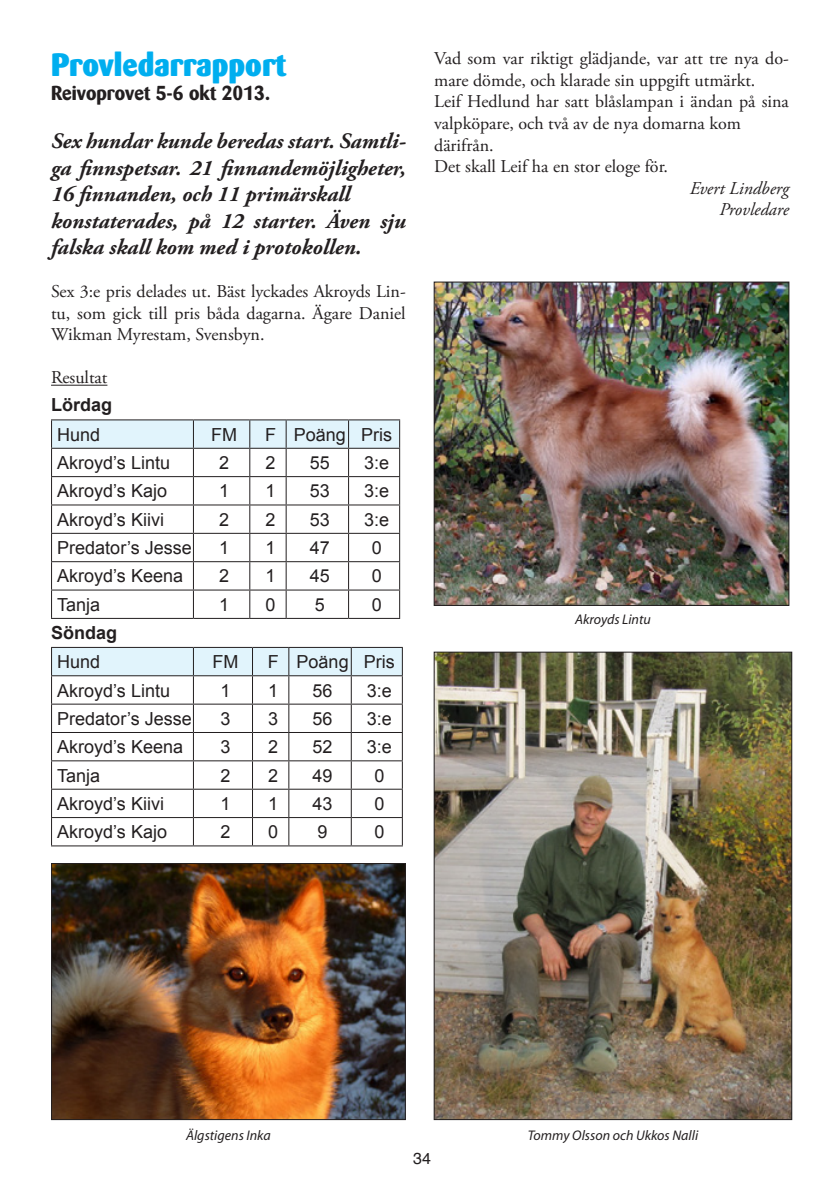
<style>
.page{position:relative;width:840px;height:1191px;background:#fff}
.page>*{position:absolute;margin:0;border:0;box-sizing:border-box;transform-origin:0 0}
.t1{font:800 32px "Barmeno";color:#00aeef}
.t2{font:italic 700 22px/26.4px "Adobe Garamond Pro";color:#231f20;text-align:justify}
.t3{font:700 20px "Barmeno";color:#231f20}
.t4{font:18px/21.6px "Adobe Garamond Pro";color:#231f20}
.t5{font:18px "Arial";color:#231f20}
.t6{font:italic 18px "Adobe Garamond Pro";color:#231f20}
.t7{font:700 18px "Arial";color:#231f20}
.t8{font:16px "Helvetica";color:#231f20}
.t9{font:italic 14px "Myriad";color:#231f20}
</style>
<div class="page">
<hr style="left:51px;top:385px;width:56px;height:1px;background:#231f20">
<hr style="left:51px;top:419px;width:142px;height:1px;background:#231f20">
<hr style="left:193px;top:419px;width:57px;height:1px;background:#231f20">
<hr style="left:250px;top:419px;width:36px;height:1px;background:#231f20">
<hr style="left:286px;top:419px;width:62px;height:1px;background:#231f20">
<hr style="left:348px;top:419px;width:52px;height:1px;background:#231f20">
<svg style="left:51px;top:420px;width:349px;height:198px"></svg>
<hr style="left:51px;top:618px;width:142px;height:1px;background:#231f20">
<hr style="left:193px;top:618px;width:57px;height:1px;background:#231f20">
<hr style="left:250px;top:618px;width:36px;height:1px;background:#231f20">
<hr style="left:286px;top:618px;width:62px;height:1px;background:#231f20">
<hr style="left:348px;top:618px;width:52px;height:1px;background:#231f20">
<svg style="left:51px;top:647px;width:351px;height:198px"></svg>
<hr style="left:51px;top:845px;width:142px;height:1px;background:#231f20">
<hr style="left:193px;top:845px;width:59px;height:1px;background:#231f20">
<hr style="left:252px;top:845px;width:37px;height:1px;background:#231f20">
<hr style="left:289px;top:845px;width:62px;height:1px;background:#231f20">
<hr style="left:351px;top:845px;width:51px;height:1px;background:#231f20">
<img style="left:435px;top:653px;width:354px;height:465px">
<img style="left:435px;top:283px;width:352px;height:321px">
<div style="left:433px;top:281px;width:356px;height:325px;border:1px solid #231f20"></div>
<img style="left:53px;top:865px;width:350px;height:253px">
<div style="left:51px;top:863px;width:354px;height:257px;border:1px solid #231f20"></div>
<p class="t1" style="left:51px;top:45px;width:236px">Provledarrapport</p>
<p class="t3" style="left:51px;top:81px;width:220px">Reivoprovet 5-6 okt 2013.</p>
<p class="t2" style="left:51px;top:129px;width:356px">Sex hundar kunde beredas start. Samtli&shy;ga finnspetsar. 21 finnandemöjligheter, 16 finnanden, och 11 primärskall</p>
<p class="t2" style="left:51px;top:208px;width:356px">konstaterades, på 12 starter. Även sju falska skall kom med i protokollen.</p>
<p class="t4" style="left:51px;top:281px;width:356px;text-align:justify">Sex 3:e pris delades ut. Bäst lyckades Akroyds Lin&shy;tu, som gick till pris båda dagarna. Ägare Daniel Wikman Myrestam, Svensbyn.</p>
<p class="t4" style="left:51px;top:367px;width:58px">Resultat</p>
<p class="t7" style="left:51px;top:393px;width:63px">Lördag</p>
<p class="t5" style="left:57px;top:422px;width:45px">Hund</p>
<p class="t5" style="left:211px;top:422px;width:27px">FM</p>
<p class="t5" style="left:265px;top:422px;width:12px">F</p>
<p class="t5" style="left:294px;top:422px;width:54px">Poäng</p>
<p class="t5" style="left:361px;top:422px;width:32px">Pris</p>
<p class="t5" style="left:57px;top:451px;width:114px">Akroyd’s Lintu</p>
<p class="t5" style="left:219px;top:451px;width:12px">2</p>
<p class="t5" style="left:265px;top:451px;width:12px">2</p>
<p class="t5" style="left:310px;top:451px;width:22px">55</p>
<p class="t5" style="left:364px;top:451px;width:27px">3:e</p>
<p class="t5" style="left:57px;top:479px;width:111px">Akroyd’s Kajo</p>
<p class="t5" style="left:219px;top:479px;width:12px">1</p>
<p class="t5" style="left:265px;top:479px;width:12px">1</p>
<p class="t5" style="left:310px;top:479px;width:22px">53</p>
<p class="t5" style="left:364px;top:479px;width:27px">3:e</p>
<p class="t5" style="left:57px;top:507px;width:108px">Akroyd’s Kiivi</p>
<p class="t5" style="left:219px;top:507px;width:12px">2</p>
<p class="t5" style="left:265px;top:507px;width:12px">2</p>
<p class="t5" style="left:310px;top:507px;width:22px">53</p>
<p class="t5" style="left:364px;top:507px;width:27px">3:e</p>
<p class="t5" style="left:57px;top:536px;width:136px">Predator’s Jesse</p>
<p class="t5" style="left:219px;top:536px;width:12px">1</p>
<p class="t5" style="left:265px;top:536px;width:12px">1</p>
<p class="t5" style="left:310px;top:536px;width:22px">47</p>
<p class="t5" style="left:371px;top:536px;width:12px">0</p>
<p class="t5" style="left:57px;top:564px;width:127px">Akroyd’s Keena</p>
<p class="t5" style="left:219px;top:564px;width:12px">2</p>
<p class="t5" style="left:265px;top:564px;width:12px">1</p>
<p class="t5" style="left:310px;top:564px;width:22px">45</p>
<p class="t5" style="left:371px;top:564px;width:12px">0</p>
<p class="t5" style="left:57px;top:592px;width:45px">Tanja</p>
<p class="t5" style="left:219px;top:592px;width:12px">1</p>
<p class="t5" style="left:265px;top:592px;width:12px">0</p>
<p class="t5" style="left:315px;top:592px;width:12px">5</p>
<p class="t5" style="left:371px;top:592px;width:12px">0</p>
<p class="t7" style="left:51px;top:621px;width:68px">Söndag</p>
<p class="t5" style="left:57px;top:650px;width:45px">Hund</p>
<p class="t5" style="left:212px;top:650px;width:27px">FM</p>
<p class="t5" style="left:267px;top:650px;width:12px">F</p>
<p class="t5" style="left:296px;top:650px;width:54px">Poäng</p>
<p class="t5" style="left:363px;top:650px;width:32px">Pris</p>
<p class="t5" style="left:57px;top:678px;width:114px">Akroyd’s Lintu</p>
<p class="t5" style="left:220px;top:678px;width:12px">1</p>
<p class="t5" style="left:268px;top:678px;width:12px">1</p>
<p class="t5" style="left:312px;top:678px;width:22px">56</p>
<p class="t5" style="left:366px;top:678px;width:27px">3:e</p>
<p class="t5" style="left:57px;top:706px;width:136px">Predator’s Jesse</p>
<p class="t5" style="left:220px;top:706px;width:12px">3</p>
<p class="t5" style="left:268px;top:706px;width:12px">3</p>
<p class="t5" style="left:312px;top:706px;width:22px">56</p>
<p class="t5" style="left:366px;top:706px;width:27px">3:e</p>
<p class="t5" style="left:57px;top:735px;width:127px">Akroyd’s Keena</p>
<p class="t5" style="left:220px;top:735px;width:12px">3</p>
<p class="t5" style="left:268px;top:735px;width:12px">2</p>
<p class="t5" style="left:312px;top:735px;width:22px">52</p>
<p class="t5" style="left:366px;top:735px;width:27px">3:e</p>
<p class="t5" style="left:57px;top:763px;width:45px">Tanja</p>
<p class="t5" style="left:220px;top:763px;width:12px">2</p>
<p class="t5" style="left:268px;top:763px;width:12px">2</p>
<p class="t5" style="left:312px;top:763px;width:22px">49</p>
<p class="t5" style="left:374px;top:763px;width:12px">0</p>
<p class="t5" style="left:57px;top:792px;width:108px">Akroyd’s Kiivi</p>
<p class="t5" style="left:220px;top:792px;width:12px">1</p>
<p class="t5" style="left:268px;top:792px;width:12px">1</p>
<p class="t5" style="left:312px;top:792px;width:22px">43</p>
<p class="t5" style="left:374px;top:792px;width:12px">0</p>
<p class="t5" style="left:57px;top:820px;width:111px">Akroyd’s Kajo</p>
<p class="t5" style="left:220px;top:820px;width:12px">2</p>
<p class="t5" style="left:268px;top:820px;width:12px">0</p>
<p class="t5" style="left:317px;top:820px;width:12px">9</p>
<p class="t5" style="left:374px;top:820px;width:12px">0</p>
<p class="t4" style="left:434px;top:48px;width:356px">Vad som var riktigt glädjande, var att tre nya do&shy;mare dömde, och klarade sin uppgift utmärkt.</p>
<p class="t4" style="left:434px;top:91px;width:356px">Leif Hedlund har satt blåslampan i ändan på sina valpköpare, och två av de nya domarna kom</p>
<p class="t4" style="left:434px;top:135px;width:61px">därifrån.</p>
<p class="t4" style="left:434px;top:156px;width:235px">Det skall Leif ha en stor eloge för.</p>
<p class="t6" style="left:689px;top:177px;width:101px">Evert Lindberg</p>
<p class="t6" style="left:719px;top:199px;width:71px">Provledare</p>
<p class="t9" style="left:574px;top:612px;width:77px">Akroyds Lintu</p>
<p class="t9" style="left:186px;top:1128px;width:86px">Älgstigens Inka</p>
<p class="t9" style="left:527px;top:1128px;width:172px">Tommy Olsson och Ukkos Nalli</p>
<p class="t8" style="left:413px;top:1145px;width:19px">34</p>
</div>
